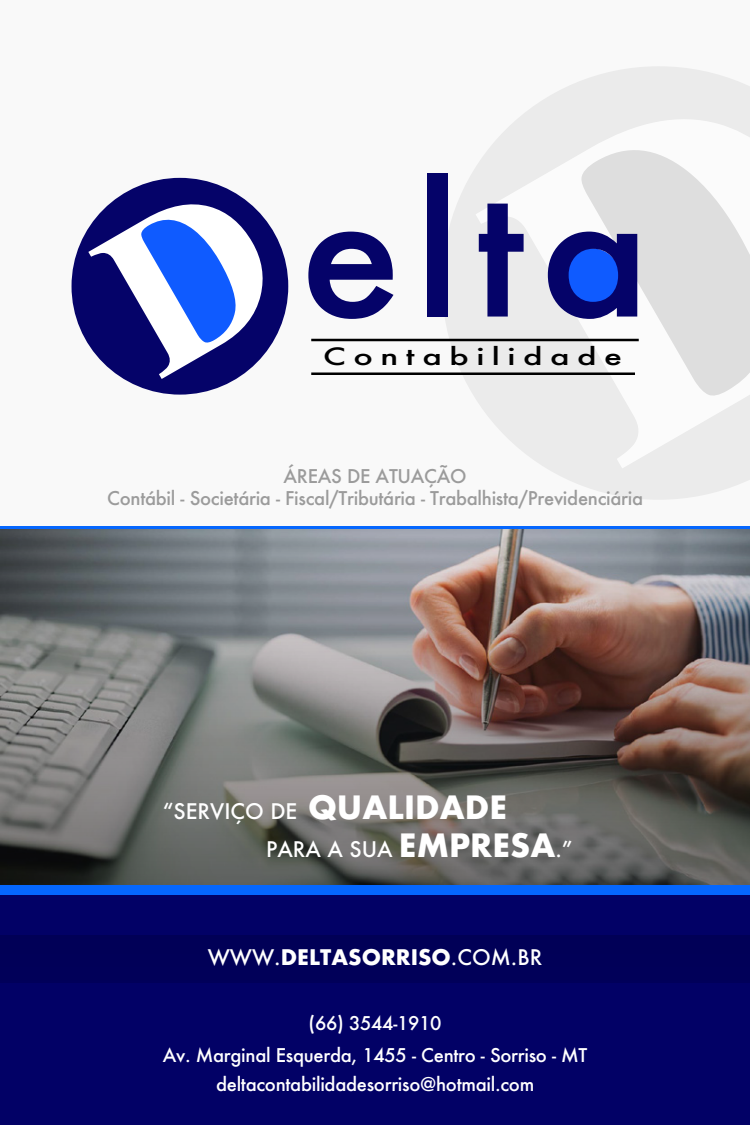
<style>
.page{position:relative;width:750px;height:1125px;background:#fff}
.page>*{position:absolute;margin:0;border:0;box-sizing:border-box;transform-origin:0 0}
.t1{font:500 173.75px "Futura";color:#050369;scale:1.06 1}
.t2{font:500 23.12px "Futura";letter-spacing:.23em;color:#000;scale:1.4 1}
.t3{font:500 20.88px/37.5px "Futura";color:#fff}
.t4{font:700 20.88px "Futura";color:#fff}
.t5{font:500 18.38px "Futura";letter-spacing:-.015em;color:#fff}
.t6{font:500 18.38px/22.1px "Futura";letter-spacing:-.015em;color:#9b9b9b;text-align:center}
.s1{font-weight:700;font-size:31.25px}
.s2{font-weight:500}
</style>
<div class="page">
<img style="left:0;top:528px;width:750px;height:357px">
<div style="left:0;top:0;width:750px;height:526px;background:#f9f9f9"></div>
<svg style="left:442px;top:66px;width:308px;height:434px"></svg>
<div style="left:0;top:890px;width:750px;height:235px;background:#020166"></div>
<div style="left:0;top:936px;width:750px;height:46px;background:#010058"></div>
<div style="left:0;top:885px;width:750px;height:10px;background:#0567fe"></div>
<hr style="left:0;top:526px;width:750px;height:2px;background:#0567fe">
<div style="left:72px;top:178px;width:216px;height:217px;background:#050369;border-radius:50%"></div>
<hr style="left:311px;top:339px;width:328px;height:2px;background:#000">
<hr style="left:311px;top:372px;width:324px;height:3px;background:#000">
<svg style="left:476px;top:67px;width:274px;height:401px"></svg>
<svg style="left:88px;top:178px;width:201px;height:201px"></svg>
<h1 class="t1" style="left:300px;top:133px;width:332px">elta</h1>
<p class="t2" style="left:323px;top:340px;width:215px">Contabilidade</p>
<p class="t6" style="left:107px;top:465px;width:537px">ÁREAS DE ATUAÇÃO<br>Contábil - Societária - Fiscal/Tributária - Trabalhista/Previdenciária</p>
<p class="t3" style="left:266px;top:792px;width:308px;text-indent:-103px">“SERVIÇO DE <span class="s1">QUALIDADE<br></span>PARA A SUA <span class="s1">EMPRESA</span>.”</p>
<p class="t4" style="left:208px;top:942px;width:336px"><span class="s2">WWW.</span>DELTASORRISO<span class="s2">.COM.BR</span></p>
<p class="t5" style="left:309px;top:1010px;width:134px">(66) 3544-1910</p>
<p class="t5" style="left:163px;top:1042px;width:426px">Av. Marginal Esquerda, 1455 - Centro - Sorriso - MT</p>
<p class="t5" style="left:216px;top:1072px;width:320px">deltacontabilidadesorriso@hotmail.com</p>
</div>
